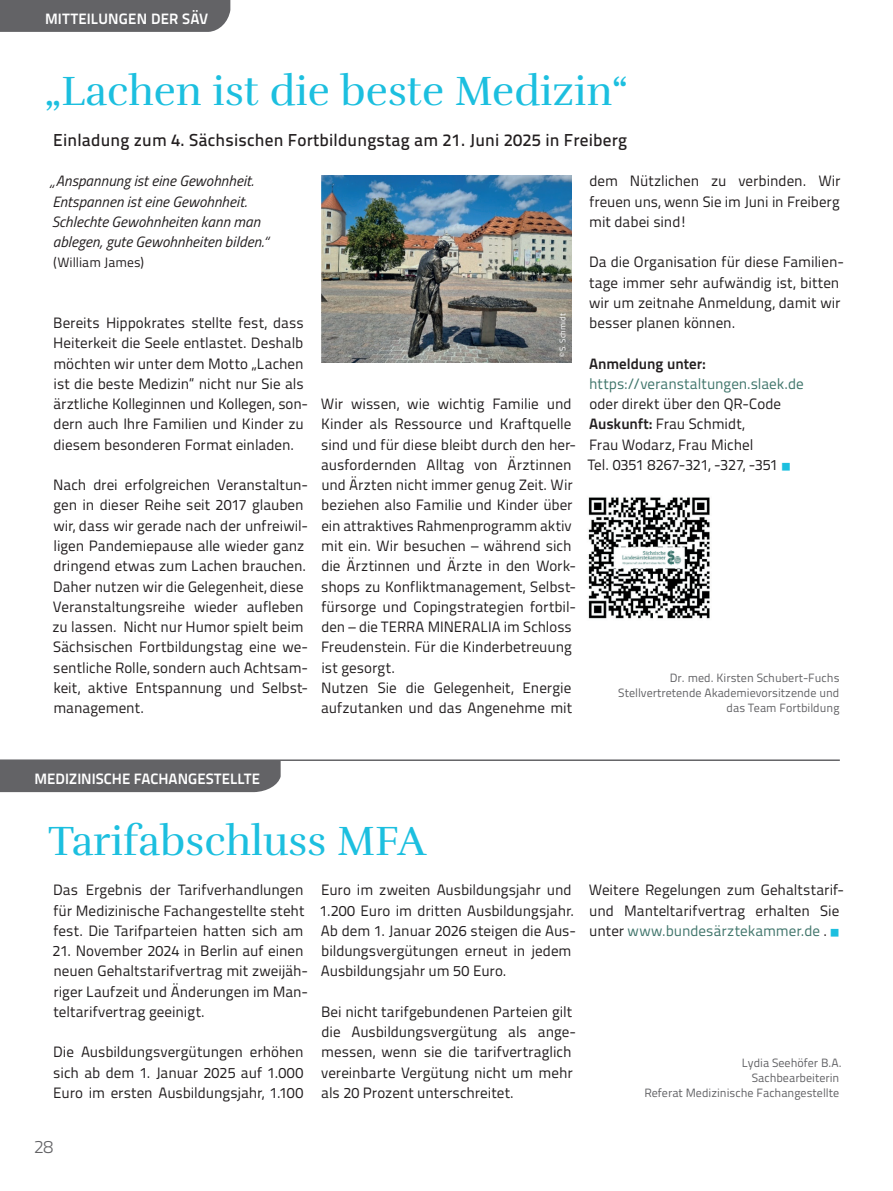
<style>
.page{position:relative;width:893px;height:1191px;background:#fff}
.page>*{position:absolute;margin:0;border:0;box-sizing:border-box;transform-origin:0 0}
.t1{font:42px "Rufina";color:#1cbfdf}
.t2{font:300 18px "Titillium Text";color:#636366}
.t3{font:500 17.25px "Titillium Text";letter-spacing:.01em;color:#231f20}
.t4{font:15px/20.2px "Titillium Text";color:#231f20}
.t5{font:italic 15px/20.2px "Titillium Web";letter-spacing:.005em;color:#231f20}
.t6{font:700 15px "Titillium Text";letter-spacing:.005em;color:#fff}
.t7{font:15px "Titillium Text";color:#40756b}
.t8{font:700 15px "Titillium Text";color:#231f20}
.t9{font:13.5px "Titillium Text";color:#231f20}
.t10{font:12px/15px "Titillium Text";color:#636366;text-align:right}
.t11{font:8.25px "Titillium Text";color:#fff}
.s1{font-weight:700}
.s2{font-family:"Source Sans Variable";font-size:9.75px;color:#1cbfdf}
.s3{color:#40756b}
</style>
<div class="page">
<img style="left:321px;top:175px;width:251px;height:187px">
<img style="left:588px;top:497px;width:122px;height:122px">
<div style="left:0;top:0;width:230px;height:32px;background:#636366"></div>
<div style="left:0;top:761px;width:281px;height:31px;background:#636366"></div>
<hr style="left:0;top:759px;width:840px;height:2px;background:#636366">
<p class="t6" style="left:45px;top:7px;width:165px">MITTEILUNGEN DER SÄV</p>
<h1 class="t1" style="left:44px;top:66px;width:585px">„Lachen ist die beste Medizin“</h1>
<p class="t3" style="left:53px;top:127px;width:575px">Einladung zum 4. Sächsischen Fortbildungstag am 21. Juni 2025 in Freiberg</p>
<p class="t5" style="left:50px;top:170px;width:220px">„Anspannung ist eine Gewohnheit.<br>Entspannen ist eine Gewohnheit.<br>Schlechte Gewohnheiten kann man ablegen, gute Gewohnheiten bilden.“</p>
<p class="t9" style="left:54px;top:253px;width:92px">(William James)</p>
<p class="t4" style="left:53px;top:312px;width:256px">Bereits Hippokrates stellte fest, dass Heiterkeit die Seele entlastet. Deshalb möchten wir unter dem Motto „Lachen ist die beste Medizin“ nicht nur Sie als ärztliche Kolleginnen und Kollegen, son&shy;dern auch Ihre Familien und Kinder zu diesem besonderen Format einladen.</p>
<p class="t4" style="left:53px;top:474px;width:257px">Nach drei erfolgreichen Veranstaltun&shy;gen in dieser Reihe seit 2017 glauben wir, dass wir gerade nach der unfreiwil&shy;ligen Pandemiepause alle wieder ganz dringend etwas zum Lachen brauchen.<br>Daher nutzen wir die Gelegenheit, diese Veranstaltungsreihe wieder aufleben zu lassen. Nicht nur Humor spielt beim Sächsischen Fortbildungstag eine we-- sentliche Rolle, sondern auch Achtsam&shy;keit, aktive Entspannung und Selbst&shy;management.</p>
<p class="t11" style="left:556px;top:357px;width:45px;rotate:-90deg">© S. Schmidt</p>
<p class="t4" style="left:321px;top:393px;width:257px">Wir wissen, wie wichtig Familie und Kinder als Ressource und Kraftquelle sind und für diese bleibt durch den her&shy;ausfordernden Alltag von Ärztinnen und Ärzten nicht immer genug Zeit. Wir beziehen also Familie und Kinder über ein attraktives Rahmenprogramm aktiv mit ein. Wir besuchen – während sich die Ärztinnen und Ärzte in den Work&shy;shops zu Konfliktmanagement, Selbst&shy;fürsorge und Copingstrategien fortbil&shy;den – die TERRA MINERALIA im Schloss Freudenstein. Für die Kinderbetreuung ist gesorgt.<br>Nutzen Sie die Gelegenheit, Energie aufzutanken und das Angenehme mit</p>
<p class="t4" style="left:589px;top:170px;width:253px;text-align:justify">dem Nützlichen zu verbinden. Wir freuen uns, wenn Sie im Juni in Freiberg mit dabei sind!</p>
<p class="t4" style="left:589px;top:251px;width:256px">Da die Organisation für diese Familien&shy;tage immer sehr aufwändig ist, bitten wir um zeitnahe Anmeldung, damit wir besser planen können.</p>
<p class="t8" style="left:589px;top:352px;width:118px">Anmeldung unter:</p>
<p class="t7" style="left:589px;top:372px;width:216px">https://veranstaltungen.slaek.de</p>
<p class="t4" style="left:588px;top:393px;width:204px">oder direkt über den QR-Code<br><span class="s1">Auskunft:</span> Frau Schmidt,<br>Frau Wodarz, Frau Michel<br>Tel. 0351 8267-321, -327, -351 <span class="s2">■</span></p>
<p class="t10" style="left:618px;top:670px;width:223px">Dr. med. Kirsten Schubert-Fuchs<br>Stellvertretende Akademievorsitzende und das Team Fortbildung</p>
<p class="t6" style="left:34px;top:767px;width:227px">MEDIZINISCHE FACHANGESTELLTE</p>
<h1 class="t1" style="left:48px;top:815px;width:379px">Tarifabschluss MFA</h1>
<p class="t4" style="left:53px;top:879px;width:253px;text-align:justify">Das Ergebnis der Tarifverhandlungen für Medizinische Fachangestellte steht fest. Die Tarifparteien hatten sich am</p>
<p class="t4" style="left:53px;top:940px;width:257px">21. November 2024 in Berlin auf einen neuen Gehaltstarifvertrag mit zweijäh&shy;riger Laufzeit und Änderungen im Man&shy;teltarifvertrag geeinigt.</p>
<p class="t4" style="left:53px;top:1041px;width:252px;text-align:justify">Die Ausbildungsvergütungen erhöhen sich ab dem 1. Januar 2025 auf 1.000<br>Euro im ersten Ausbildungsjahr, 1.100</p>
<p class="t4" style="left:320px;top:879px;width:258px">Euro im zweiten Ausbildungsjahr und 1.200 Euro im dritten Ausbildungsjahr.<br>Ab dem 1. Januar 2026 steigen die Aus&shy;bildungsvergütungen erneut in jedem Ausbildungsjahr um 50 Euro.</p>
<p class="t4" style="left:321px;top:1000px;width:256px">Bei nicht tarifgebundenen Parteien gilt die Ausbildungsvergütung als ange&shy;messen, wenn sie die tarifvertraglich vereinbarte Vergütung nicht um mehr als 20 Prozent unterschreitet.</p>
<p class="t4" style="left:589px;top:879px;width:257px">Weitere Regelungen zum Gehaltstarif&shy;und Manteltarifvertrag erhalten Sie unter <span class="s3">www.bundesärztekammer.de</span> . <span class="s2">■</span></p>
<p class="t10" style="left:644px;top:1054px;width:197px">Lydia Seehöfer B.A.<br>Sachbearbeiterin<br>Referat Medizinische Fachangestellte</p>
<p class="t2" style="left:34px;top:1133px;width:21px">28</p>
</div>
